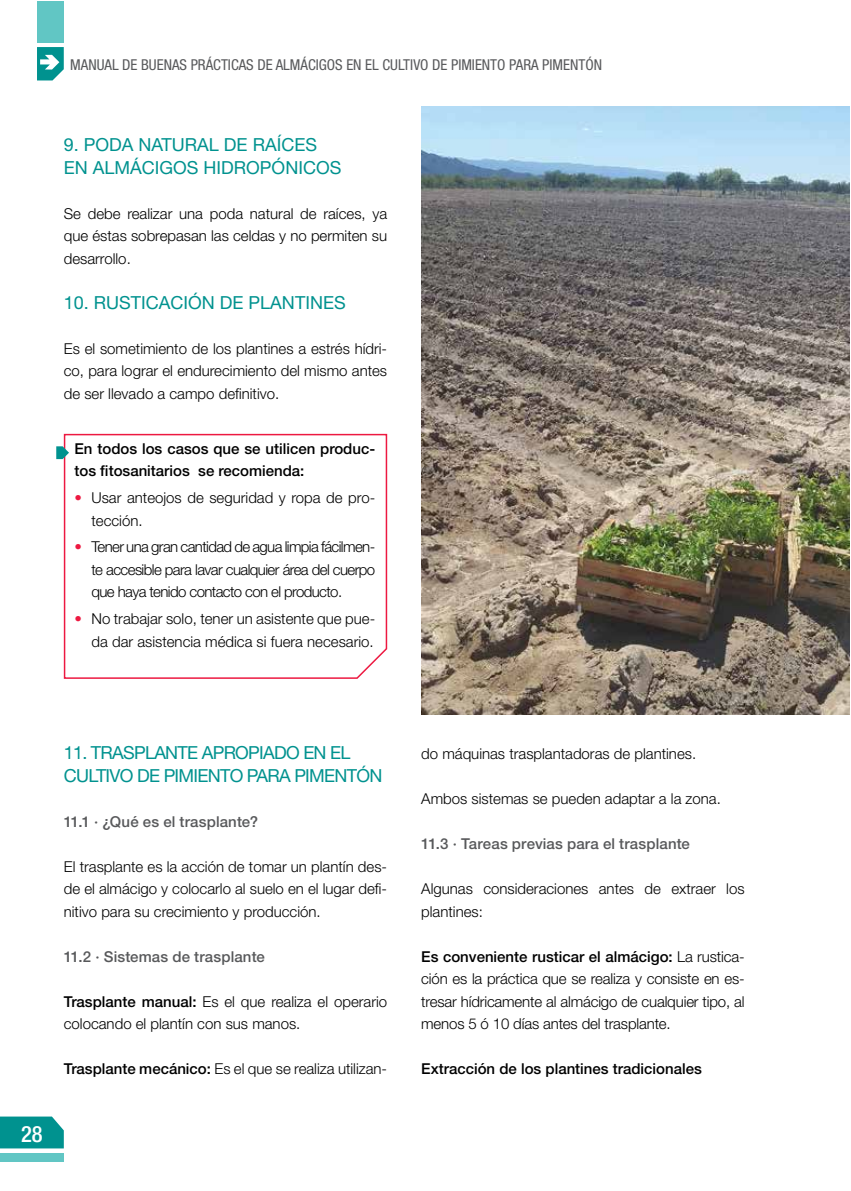
<style>
.page{position:relative;width:851px;height:1191px;background:#fff}
.page>*{position:absolute;margin:0;border:0;box-sizing:border-box;transform-origin:0 0}
.t1{font:500 condensed 22.5px "Helvetica Neue";color:#fff}
.t2{font:18px/22.5px "Helvetica Neue LT Std";color:#00928f}
.t3{font:18px/22.5px "Helvetica Neue LT Std";letter-spacing:-.04em;color:#00928f}
.t4{font:300 15px/22.5px "Helvetica Neue LT Std";color:#000;text-align:justify}
.t5{font:500 15px/22.5px "Helvetica Neue LT Std";color:#000}
.t6{font:500 15px "Helvetica Neue LT Std";letter-spacing:.01em;color:#58595b}
.t7{font:condensed 15px "Helvetica Neue";color:#58595b}
.s1{font-weight:500}
</style>
<div class="page">
<svg style="left:37px;top:47px;width:27px;height:33px"></svg>
<div style="left:37px;top:1px;width:27px;height:42px;background:#61c6c4"></div>
<svg style="left:0;top:1116px;width:64px;height:32px"></svg>
<div style="left:0;top:1153px;width:64px;height:8px;background:#61c6c4"></div>
<img style="left:421px;top:106px;width:428px;height:608px">
<svg style="left:63px;top:433px;width:325px;height:246px"></svg>
<svg style="left:56px;top:446px;width:13px;height:13px"></svg>
<svg style="left:75px;top:495px;width:6px;height:5px"></svg>
<svg style="left:75px;top:544px;width:6px;height:6px"></svg>
<svg style="left:75px;top:616px;width:6px;height:5px"></svg>
<p class="t7" style="left:70px;top:56px;width:533px">MANUAL DE BUENAS PRÁCTICAS DE ALMÁCIGOS EN EL CULTIVO DE PIMIENTO PARA PIMENTÓN</p>
<p class="t2" style="left:64px;top:133px;width:279px">9. PODA NATURAL DE RAÍCES<br>EN ALMÁCIGOS HIDROPÓNICOS</p>
<p class="t4" style="left:64px;top:202px;width:325px">Se debe realizar una poda natural de raíces, ya que éstas sobrepasan las celdas y no permiten su desarrollo.</p>
<p class="t2" style="left:64px;top:291px;width:283px">10. RUSTICACIÓN DE PLANTINES</p>
<p class="t4" style="left:64px;top:337px;width:325px">Es el sometimiento de los plantines a estrés hídri&shy;co, para lograr el endurecimiento del mismo antes de ser llevado a campo definitivo.</p>
<p class="t5" style="left:74px;top:437px;width:302px">En todos los casos que se utilicen produc&shy;tos fitosanitarios se recomienda:</p>
<p class="t4" style="left:91px;top:486px;width:285px">Usar anteojos de seguridad y ropa de pro&shy;tección.</p>
<p class="t4" style="left:91px;top:535px;width:285px">Tener una gran cantidad de agua limpia fácilmen&shy;te accesible para lavar cualquier área del cuerpo que haya tenido contacto con el producto.</p>
<p class="t4" style="left:91px;top:607px;width:285px">No trabajar solo, tener un asistente que pue&shy;da dar asistencia médica si fuera necesario.</p>
<h1 class="t1" style="left:21px;top:1120px;width:23px">28</h1>
<p class="t3" style="left:64px;top:741px;width:320px">11. TRASPLANTE APROPIADO EN EL<br>CULTIVO DE PIMIENTO PARA PIMENTÓN</p>
<p class="t6" style="left:64px;top:812px;width:196px">11.1 · ¿Qué es el trasplante?</p>
<p class="t4" style="left:64px;top:854px;width:325px">El trasplante es la acción de tomar un plantín des&shy;de el almácigo y colocarlo al suelo en el lugar defi&shy;nitivo para su crecimiento y producción.</p>
<p class="t6" style="left:64px;top:947px;width:202px">11.2 · Sistemas de trasplante</p>
<p class="t4" style="left:64px;top:989px;width:325px"><span class="s1">Trasplante manual:</span> Es el que realiza el operario colocando el plantín con sus manos.</p>
<p class="t4" style="left:64px;top:1057px;width:325px"><span class="s1">Trasplante mecánico:</span> Es el que se realiza utilizan-</p>
<p class="t4" style="left:421px;top:742px;width:276px">do máquinas trasplantadoras de plantines.</p>
<p class="t4" style="left:421px;top:787px;width:301px">Ambos sistemas se pueden adaptar a la zona.</p>
<p class="t6" style="left:421px;top:835px;width:270px">11.3 · Tareas previas para el trasplante</p>
<p class="t4" style="left:421px;top:877px;width:325px">Algunas consideraciones antes de extraer los plantines:</p>
<p class="t4" style="left:421px;top:944px;width:325px"><span class="s1">Es conveniente rusticar el almácigo:</span> La rustica&shy;ción es la práctica que se realiza y consiste en es&shy;tresar hídricamente al almácigo de cualquier tipo, al menos 5 ó 10 días antes del trasplante.</p>
<p class="t5" style="left:421px;top:1057px;width:282px">Extracción de los plantines tradicionales</p>
</div>
